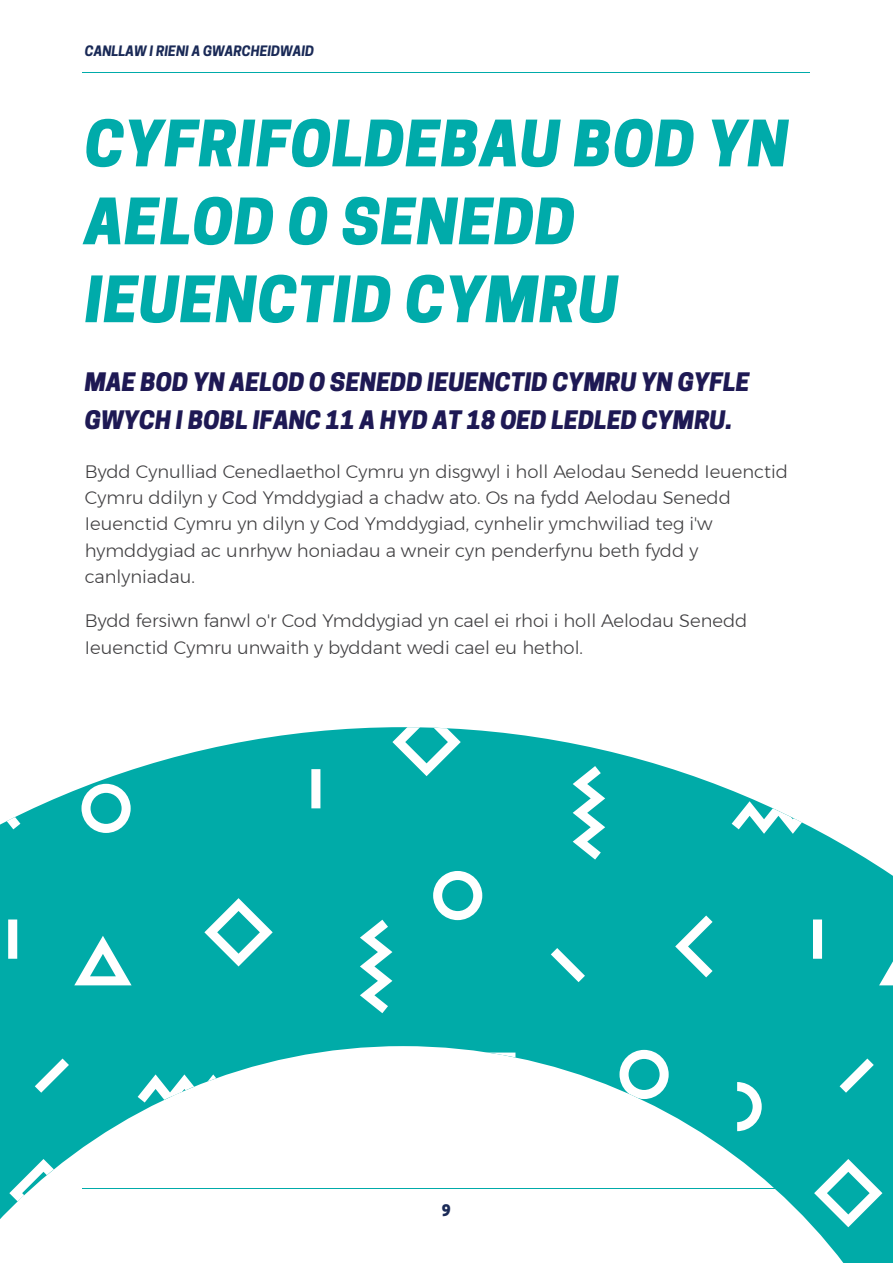
<style>
.page{position:relative;width:893px;height:1263px;background:#fff}
.page>*{position:absolute;margin:0;border:0;box-sizing:border-box;transform-origin:0 0}
.t1{font:italic 800 60px/77.8px "Cooper Hewitt";letter-spacing:.015em;color:#00abaa}
.t2{font:italic 800 24px/37.5px "Cooper Hewitt";color:#1e1954}
.t3{font:300 18px/26.4px "Montserrat";color:#414042}
.t4{font:800 15px "Cooper Hewitt";color:#1a2a57}
.t5{font:italic 700 13.5px "Cooper Hewitt";color:#1a2a57}
</style>
<div class="page">
<hr style="left:83px;top:72px;width:727px;height:1px;background:#00abaa">
<svg style="left:0;top:727px;width:893px;height:536px;fill:#00aba8"></svg>
<p class="t5" style="left:85px;top:43px;width:231px">CANLLAW I RIENI A GWARCHEIDWAID</p>
<p class="t1" style="left:85px;top:105px;width:705px">CYFRIFOLDEBAU BOD YN<br>AELOD O SENEDD<br>IEUENCTID CYMRU</p>
<p class="t2" style="left:85px;top:364px;width:666px">MAE BOD YN AELOD O SENEDD IEUENCTID CYMRU YN GYFLE<br>GWYCH I BOBL IFANC 11 A HYD AT 18 OED LEDLED CYMRU.</p>
<p class="t3" style="left:85px;top:458px;width:705px">Bydd Cynulliad Cenedlaethol Cymru yn disgwyl i holl Aelodau Senedd Ieuenctid Cymru ddilyn y Cod Ymddygiad a chadw ato. Os na fydd Aelodau Senedd Ieuenctid Cymru yn dilyn y Cod Ymddygiad, cynhelir ymchwiliad teg i'w hymddygiad ac unrhyw honiadau a wneir cyn penderfynu beth fydd y canlyniadau.</p>
<p class="t3" style="left:85px;top:608px;width:664px">Bydd fersiwn fanwl o'r Cod Ymddygiad yn cael ei rhoi i holl Aelodau Senedd<br>Ieuenctid Cymru unwaith y byddant wedi cael eu hethol.</p>
<p class="t4" style="left:442px;top:1201px;width:10px">9</p>
</div>
